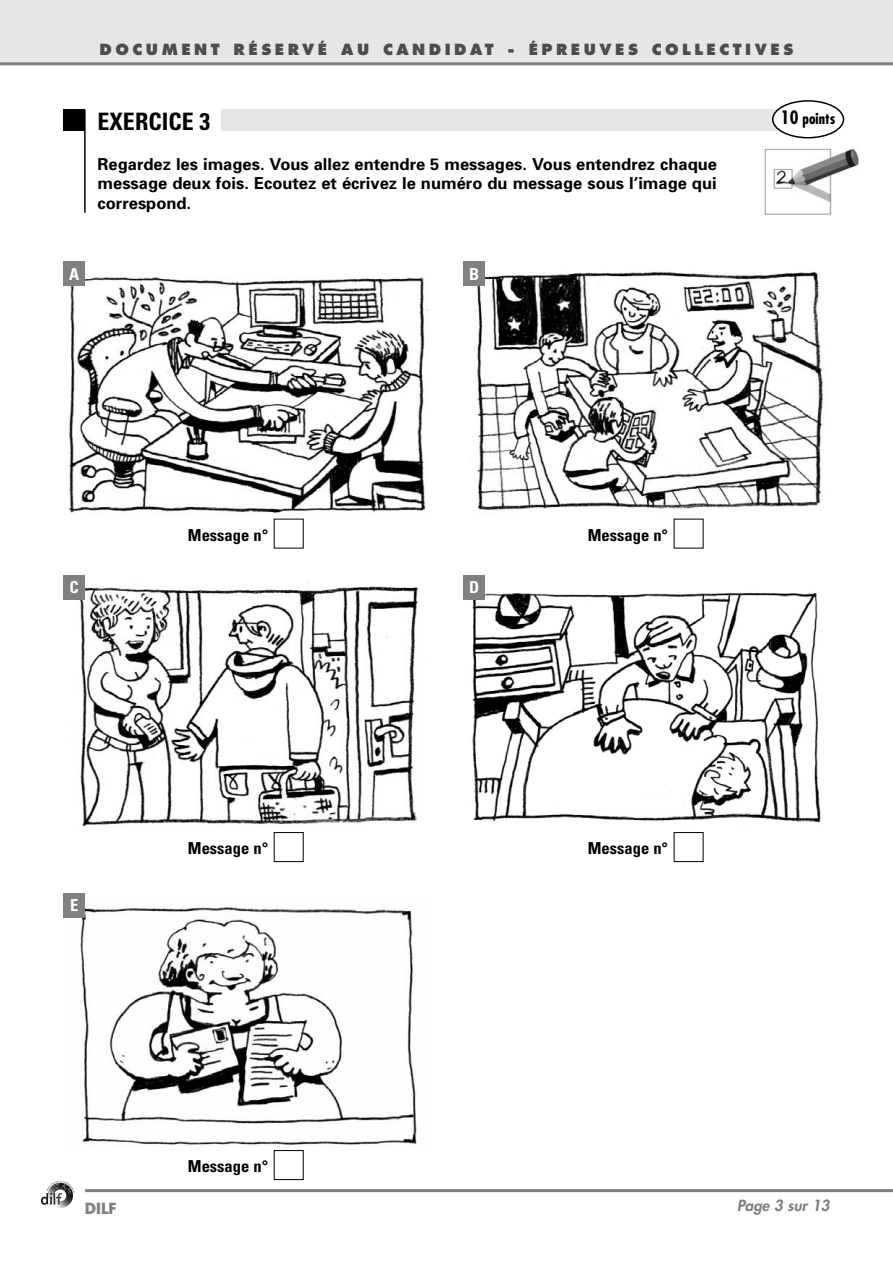
<style>
.page{position:relative;width:893px;height:1263px;background:#fff}
.page>*{position:absolute;margin:0;border:0;box-sizing:border-box;transform-origin:0 0}
.t1{font:700 condensed 24px "Univers";color:#000}
.t2{font:700 16.5px/19.5px "Univers";color:#000;text-align:justify}
.t3{font:700 condensed 16.5px "Univers";color:#000}
.t4{font:700 condensed 16.5px "Univers";color:#fff}
.t5{font:800 15px "Futura";letter-spacing:.235em;color:#4d4d4d}
.t6{font:italic 800 15px "Futura";color:#808080}
.t7{font:700 condensed 15px "Futura";color:#000}
.t8{font:700 15px "Futura";color:#808080}
.s1{font-size:18px}
</style>
<div class="page">
<img style="left:477px;top:271px;width:346px;height:248px">
<img style="left:68px;top:277px;width:360px;height:243px">
<div style="left:0;top:0;width:892px;height:64px;background:#e6e6e6"></div>
<hr style="left:85px;top:1189px;width:807px;height:3px;background:#808080">
<hr style="left:0;top:62px;width:892px;height:3px;background:#808080">
<img style="left:41px;top:1180px;width:34px;height:28px">
<div style="left:221px;top:110px;width:587px;height:21px;background:#e6e6e6"></div>
<svg style="left:772px;top:100px;width:72px;height:38px"></svg>
<div style="left:64px;top:110px;width:21px;height:21px;background:#000"></div>
<hr style="left:84px;top:110px;width:2px;height:103px;background:#000">
<img style="left:764px;top:148px;width:95px;height:67px">
<div style="left:64px;top:262px;width:21px;height:24px;background:#808080"></div>
<div style="left:463px;top:262px;width:22px;height:24px;background:#808080"></div>
<img style="left:64px;top:582px;width:355px;height:245px">
<div style="left:274px;top:832px;width:29px;height:30px;border:1px solid #000"></div>
<div style="left:64px;top:575px;width:21px;height:24px;background:#808080"></div>
<img style="left:463px;top:593px;width:358px;height:240px">
<div style="left:673px;top:832px;width:30px;height:30px;border:1px solid #000"></div>
<div style="left:463px;top:575px;width:22px;height:24px;background:#808080"></div>
<img style="left:64px;top:905px;width:353px;height:240px">
<div style="left:274px;top:1150px;width:29px;height:30px;border:1px solid #000"></div>
<div style="left:64px;top:893px;width:21px;height:24px;background:#808080"></div>
<p class="t5" style="left:100px;top:43px;width:695px">DOCUMENT RÉSERVÉ AU CANDIDAT - ÉPREUVES COLLECTIVES</p>
<h1 class="t1" style="left:98px;top:112px;width:114px">EXERCICE 3</h1>
<p class="t2" style="left:98px;top:156px;width:621px">Regardez les images. Vous allez entendre 5 messages. Vous entendrez chaque message deux fois. Ecoutez et écrivez le numéro du message sous l’image qui correspond.</p>
<p class="t4" style="left:69px;top:268px;width:12px">A</p>
<p class="t4" style="left:469px;top:268px;width:12px">B</p>
<p class="t7" style="left:780px;top:112px;width:56px"><span class="s1">10</span> points</p>
<p class="t4" style="left:70px;top:581px;width:11px">C</p>
<p class="t4" style="left:70px;top:899px;width:10px">E</p>
<p class="t3" style="left:188px;top:529px;width:82px">Message n°</p>
<p class="t3" style="left:188px;top:843px;width:82px">Message n°</p>
<p class="t8" style="left:85px;top:1201px;width:33px">DILF</p>
<p class="t3" style="left:188px;top:1161px;width:82px">Message n°</p>
<p class="t4" style="left:469px;top:581px;width:12px">D</p>
<p class="t3" style="left:588px;top:529px;width:82px">Message n°</p>
<p class="t3" style="left:588px;top:843px;width:82px">Message n°</p>
<p class="t6" style="left:737px;top:1198px;width:94px">Page 3 sur 13</p>
</div>
